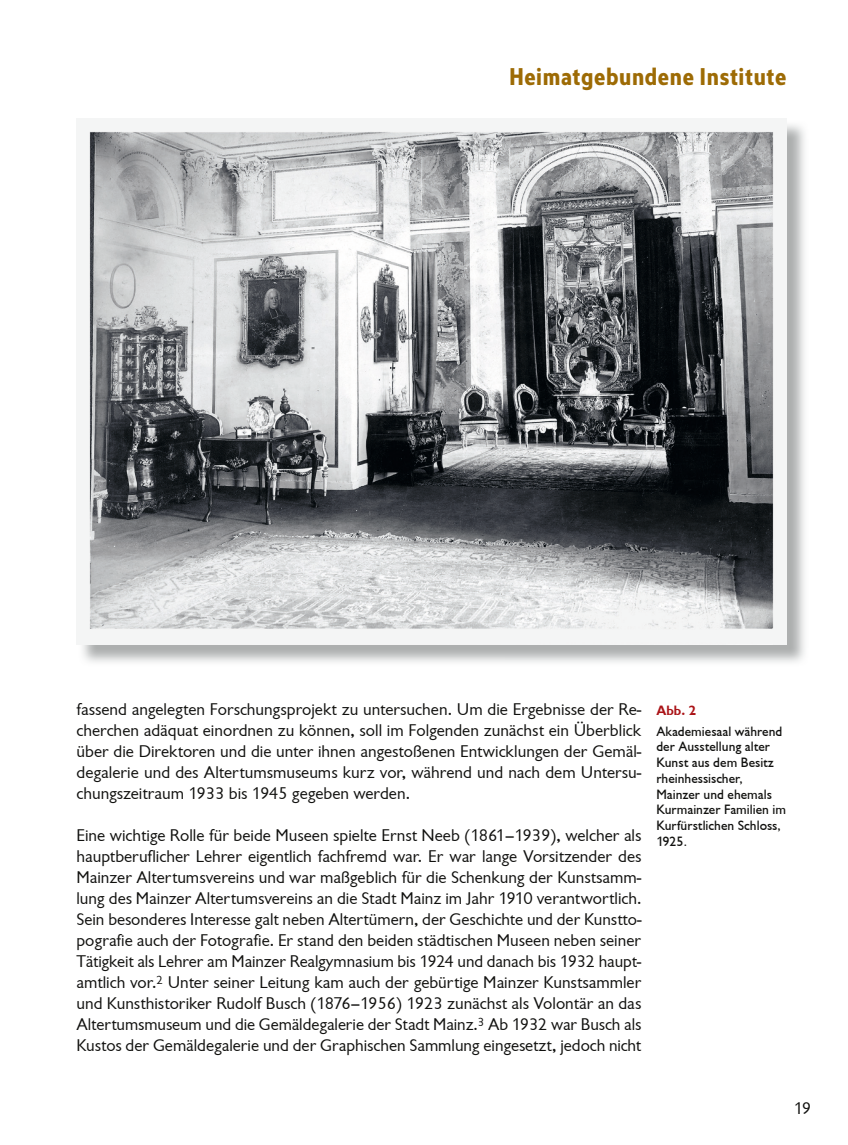
<style>
.page{position:relative;width:848px;height:1145px;background:#fff}
.page>*{position:absolute;margin:0;border:0;box-sizing:border-box;transform-origin:0 0}
.t1{font:24.5px "Kyrial Sans Pro Bold Cond";letter-spacing:.025em;color:#9d6b05}
.t2{font:17.5px/21px "Chantilly";color:#11110f;text-align:justify}
.t3{font:500 14px/15.8px "Chantilly";color:#11110f}
.t4{font:700 14px "Chantilly";color:#aa1317}
</style>
<div class="page">
<img style="left:79px;top:121px;width:726px;height:542px">
<img style="left:76px;top:118px;width:710px;height:526px">
<h1 class="t1" style="left:509px;top:58px;width:279px">Heimatgebundene Institute</h1>
<p class="t2" style="left:76px;top:699px;width:566px">fassend angelegten Forschungsprojekt zu untersuchen. Um die Ergebnisse der Re&shy;cherchen adäquat einordnen zu können, soll im Folgenden zunächst ein Überblick über die Direktoren und die unter ihnen angestoßenen Entwicklungen der Gemäl&shy;degalerie und des Altertumsmuseums kurz vor, während und nach dem Untersu&shy;chungszeitraum 1933 bis 1945 gegeben werden.</p>
<p class="t2" style="left:76px;top:825px;width:566px">Eine wichtige Rolle für beide Museen spielte Ernst Neeb (1861–1939), welcher als hauptberuflicher Lehrer eigentlich fachfremd war. Er war lange Vorsitzender des Mainzer Altertumsvereins und war maßgeblich für die Schenkung der Kunstsamm&shy;lung des Mainzer Altertumsvereins an die Stadt Mainz im Jahr 1910 verantwortlich.<br>Sein besonderes Interesse galt neben Altertümern, der Geschichte und der Kunstto&shy;pografie auch der Fotografie. Er stand den beiden städtischen Museen neben seiner Tätigkeit als Lehrer am Mainzer Realgymnasium bis 1924 und danach bis 1932 haupt&shy;amtlich vor.<sup>2</sup> Unter seiner Leitung kam auch der gebürtige Mainzer Kunstsammler und Kunsthistoriker Rudolf Busch (1876–1956) 1923 zunächst als Volontär an das Altertumsmuseum und die Gemäldegalerie der Stadt Mainz.<sup>3</sup> Ab 1932 war Busch als Kustos der Gemäldegalerie und der Graphischen Sammlung eingesetzt, jedoch nicht</p>
<p class="t4" style="left:656px;top:702px;width:41px">Abb. 2</p>
<p class="t3" style="left:656px;top:723px;width:131px">Akademiesaal während der Ausstellung alter<br>Kunst aus dem Besitz rheinhessischer,<br>Mainzer und ehemals<br>Kurmainzer Familien im<br>Kurfürstlichen Schloss,<br>1925.</p>
<p class="t2" style="left:793px;top:1098px;width:19px">19</p>
</div>
